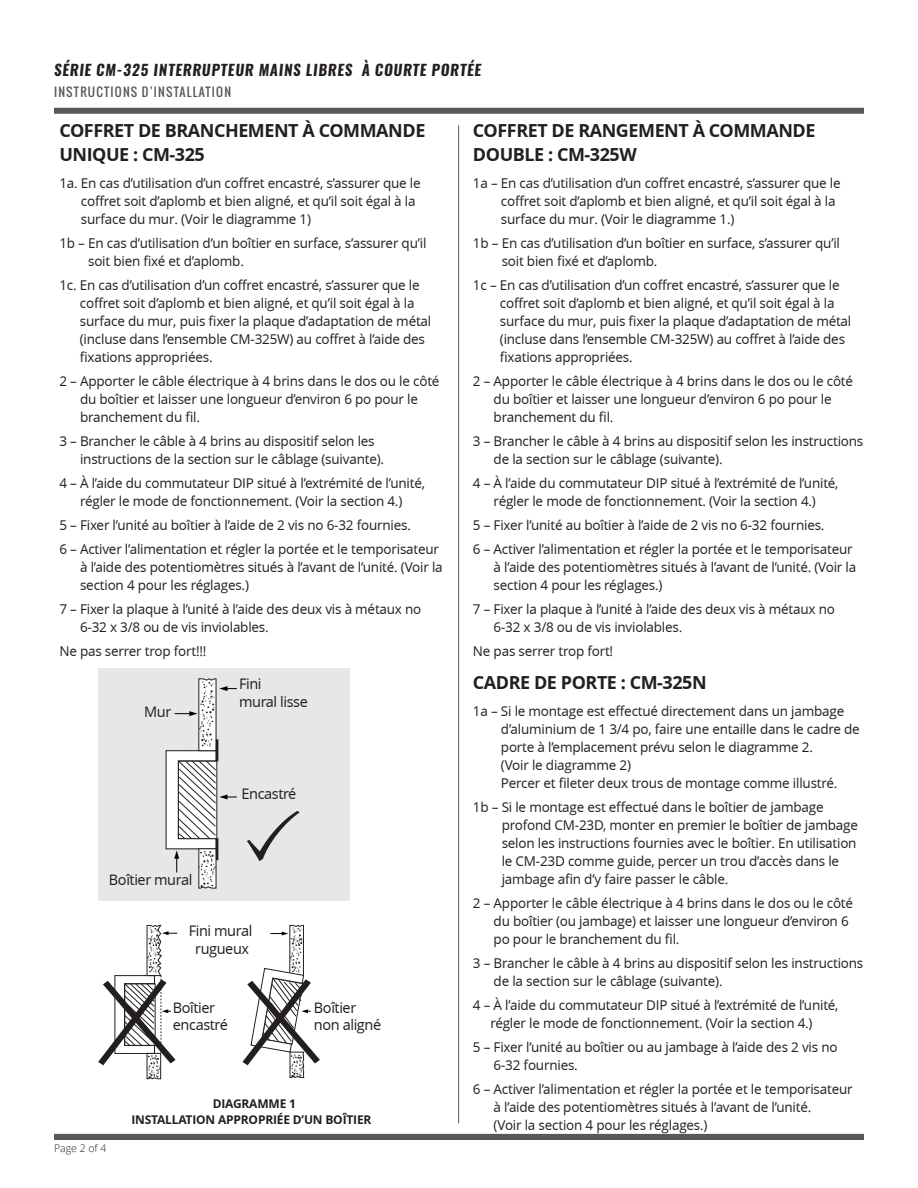
<style>
.page{position:relative;width:918px;height:1188px;background:#fff}
.page>*{position:absolute;margin:0;border:0;box-sizing:border-box;transform-origin:0 0}
._2018_-_H1_-Sub_Titl{font:700 18px/24px "Open Sans";letter-spacing:-.025em;color:#231f20}
.t1{font:italic 700 15px "Oswald";letter-spacing:.05em;color:#231f20}
.t2{font:14.55px/17.4px "Open Sans";letter-spacing:-.03em;color:#211e1e}
._2018_-_Body_Text{font:13.5px/18px "Open Sans";letter-spacing:-.015em;color:#231f20}
._2018_-_Captions_cen{font:700 12px "Open Sans";letter-spacing:-.015em;color:#231f20}
.t3{font:12px "Oswald";letter-spacing:.1em;color:#57585a}
.t4{font:300 10.5px "Open Sans";color:#231f20}
</style>
<div class="page">
<div style="left:54px;top:1134px;width:810px;height:6px;background:#57585a"></div>
<div style="left:54px;top:108px;width:810px;height:6px;background:#57585a"></div>
<hr style="left:458px;top:125px;width:1px;height:998px;background:#57585a">
<div style="left:98px;top:668px;width:252px;height:233px;background:#e6e7e9"></div>
<svg style="left:242px;top:925px;width:78px;height:153px"></svg>
<svg style="left:98px;top:925px;width:79px;height:154px"></svg>
<svg style="left:165px;top:678px;width:72px;height:211px"></svg>
<div style="left:216px;top:739px;width:2px;height:22px;border:1px solid #231f20"></div>
<div style="left:216px;top:838px;width:2px;height:22px;border:1px solid #231f20"></div>
<svg style="left:247px;top:811px;width:53px;height:50px"></svg>
<p class="t1" style="left:54px;top:60px;width:429px">SÉRIE CM-325 INTERRUPTEUR MAINS LIBRES À COURTE PORTÉE</p>
<p class="t3" style="left:54px;top:83px;width:179px">INSTRUCTIONS D’INSTALLATION</p>
<p class="_2018_-_H1_-Sub_Titl" style="left:59px;top:119px;width:368px">COFFRET DE BRANCHEMENT À COMMANDE<br>UNIQUE : CM-325</p>
<p class="_2018_-_Body_Text" style="left:81px;top:174px;width:341px;text-indent:-22px">1a. En cas d’utilisation d’un coffret encastré, s’assurer que le coffret soit d’aplomb et bien aligné, et qu’il soit égal à la surface du mur. (Voir le diagramme 1)</p>
<p class="_2018_-_Body_Text" style="left:88px;top:234px;width:340px;text-indent:-29px">1b – En cas d’utilisation d’un boîtier en surface, s’assurer qu’il soit bien fixé et d’aplomb.</p>
<p class="_2018_-_Body_Text" style="left:80px;top:276px;width:353px;text-indent:-20px">1c. En cas d’utilisation d’un coffret encastré, s’assurer que le coffret soit d’aplomb et bien aligné, et qu’il soit égal à la surface du mur, puis fixer la plaque d’adaptation de métal (incluse dans l’ensemble CM-325W) au coffret à l’aide des fixations appropriées.</p>
<p class="_2018_-_Body_Text" style="left:80px;top:372px;width:361px;text-indent:-21px">2 – Apporter le câble électrique à 4 brins dans le dos ou le côté du boîtier et laisser une longueur d’environ 6 po pour le branchement du fil.</p>
<p class="_2018_-_Body_Text" style="left:80px;top:432px;width:306px;text-indent:-21px">3 – Brancher le câble à 4 brins au dispositif selon les instructions de la section sur le câblage (suivante).</p>
<p class="_2018_-_Body_Text" style="left:59px;top:474px;width:367px;text-align:center">4 – À l’aide du commutateur DIP situé à l’extrémité de l’unité, régler le mode de fonctionnement. (Voir la section 4.)</p>
<p class="_2018_-_Body_Text" style="left:59px;top:516px;width:353px">5 – Fixer l’unité au boîtier à l’aide de 2 vis no 6-32 fournies.</p>
<p class="_2018_-_Body_Text" style="left:80px;top:540px;width:364px;text-indent:-21px">6 – Activer l’alimentation et régler la portée et le temporisateur à l’aide des potentiomètres situés à l’avant de l’unité. (Voir la section 4 pour les réglages.)</p>
<p class="_2018_-_Body_Text" style="left:80px;top:600px;width:343px;text-indent:-21px">7 – Fixer la plaque à l’unité à l’aide des deux vis à métaux no<br>6-32 x 3/8 ou de vis inviolables.</p>
<p class="_2018_-_Body_Text" style="left:59px;top:642px;width:149px">Ne pas serrer trop fort!!!</p>
<p class="_2018_-_H1_-Sub_Titl" style="left:473px;top:119px;width:344px">COFFRET DE RANGEMENT À COMMANDE<br>DOUBLE : CM-325W</p>
<p class="_2018_-_Body_Text" style="left:501px;top:174px;width:341px;text-indent:-28px">1a – En cas d’utilisation d’un coffret encastré, s’assurer que le coffret soit d’aplomb et bien aligné, et qu’il soit égal à la surface du mur. (Voir le diagramme 1.)</p>
<p class="_2018_-_Body_Text" style="left:502px;top:234px;width:340px;text-indent:-29px">1b – En cas d’utilisation d’un boîtier en surface, s’assurer qu’il soit bien fixé et d’aplomb.</p>
<p class="_2018_-_Body_Text" style="left:500px;top:276px;width:353px;text-indent:-27px">1c – En cas d’utilisation d’un coffret encastré, s’assurer que le coffret soit d’aplomb et bien aligné, et qu’il soit égal à la surface du mur, puis fixer la plaque d’adaptation de métal (incluse dans l’ensemble CM-325W) au coffret à l’aide des fixations appropriées.</p>
<p class="_2018_-_Body_Text" style="left:494px;top:372px;width:361px;text-indent:-21px">2 – Apporter le câble électrique à 4 brins dans le dos ou le côté du boîtier et laisser une longueur d’environ 6 po pour le branchement du fil.</p>
<p class="_2018_-_Body_Text" style="left:494px;top:432px;width:371px;text-indent:-21px">3 – Brancher le câble à 4 brins au dispositif selon les instructions de la section sur le câblage (suivante).</p>
<p class="_2018_-_Body_Text" style="left:473px;top:474px;width:367px;text-align:center">4 – À l’aide du commutateur DIP situé à l’extrémité de l’unité, régler le mode de fonctionnement. (Voir la section 4.)</p>
<p class="_2018_-_Body_Text" style="left:473px;top:516px;width:353px">5 – Fixer l’unité au boîtier à l’aide de 2 vis no 6-32 fournies.</p>
<p class="_2018_-_Body_Text" style="left:494px;top:540px;width:364px;text-indent:-21px">6 – Activer l’alimentation et régler la portée et le temporisateur à l’aide des potentiomètres situés à l’avant de l’unité. (Voir la section 4 pour les réglages.)</p>
<p class="_2018_-_Body_Text" style="left:494px;top:600px;width:343px;text-indent:-21px">7 – Fixer la plaque à l’unité à l’aide des deux vis à métaux no<br>6-32 x 3/8 ou de vis inviolables.</p>
<p class="_2018_-_Body_Text" style="left:473px;top:642px;width:142px">Ne pas serrer trop fort!</p>
<p class="_2018_-_H1_-Sub_Titl" style="left:473px;top:671px;width:235px">CADRE DE PORTE : CM-325N</p>
<p class="_2018_-_Body_Text" style="left:501px;top:702px;width:360px;text-indent:-28px">1a – Si le montage est effectué directement dans un jambage d’aluminium de 1 3/4 po, faire une entaille dans le cadre de porte à l’emplacement prévu selon le diagramme 2.<br>(Voir le diagramme 2)<br>Percer et fileter deux trous de montage comme illustré.</p>
<p class="_2018_-_Body_Text" style="left:502px;top:798px;width:358px;text-indent:-29px">1b – Si le montage est effectué dans le boîtier de jambage profond CM-23D, monter en premier le boîtier de jambage selon les instructions fournies avec le boîtier. En utilisation le CM-23D comme guide, percer un trou d’accès dans le jambage afin d’y faire passer le câble.</p>
<p class="_2018_-_Body_Text" style="left:494px;top:894px;width:361px;text-indent:-21px">2 – Apporter le câble électrique à 4 brins dans le dos ou le côté du boîtier (ou jambage) et laisser une longueur d’environ 6 po pour le branchement du fil.</p>
<p class="_2018_-_Body_Text" style="left:494px;top:954px;width:371px;text-indent:-21px">3 – Brancher le câble à 4 brins au dispositif selon les instructions de la section sur le câblage (suivante).</p>
<p class="_2018_-_Body_Text" style="left:490px;top:996px;width:350px;text-indent:-17px">4 – À l’aide du commutateur DIP situé à l’extrémité de l’unité, régler le mode de fonctionnement. (Voir la section 4.)</p>
<p class="_2018_-_Body_Text" style="left:494px;top:1038px;width:345px;text-indent:-21px">5 – Fixer l’unité au boîtier ou au jambage à l’aide des 2 vis no<br>6-32 fournies.</p>
<p class="_2018_-_Body_Text" style="left:494px;top:1080px;width:361px;text-indent:-21px">6 – Activer l’alimentation et régler la portée et le temporisateur à l’aide des potentiomètres situés à l’avant de l’unité.<br>(Voir la section 4 pour les réglages.)</p>
<p class="t2" style="left:239px;top:676px;width:70px">Fini<br>mural lisse</p>
<p class="t2" style="left:144px;top:703px;width:29px">Mur</p>
<p class="t2" style="left:242px;top:786px;width:56px">Encastré</p>
<p class="t2" style="left:109px;top:872px;width:85px">Boîtier mural</p>
<p class="t2" style="left:189px;top:922px;width:65px;text-align:center">Fini mural rugueux</p>
<p class="t2" style="left:173px;top:999px;width:57px">Boîtier encastré</p>
<p class="t2" style="left:314px;top:999px;width:69px">Boîtier non aligné</p>
<p class="_2018_-_Captions_cen" style="left:213px;top:1096px;width:85px">DIAGRAMME 1</p>
<p class="_2018_-_Captions_cen" style="left:131px;top:1113px;width:242px">INSTALLATION APPROPRIÉE D’UN BOÎTIER</p>
<p class="t4" style="left:54px;top:1141px;width:54px">Page 2 of 4</p>
</div>
